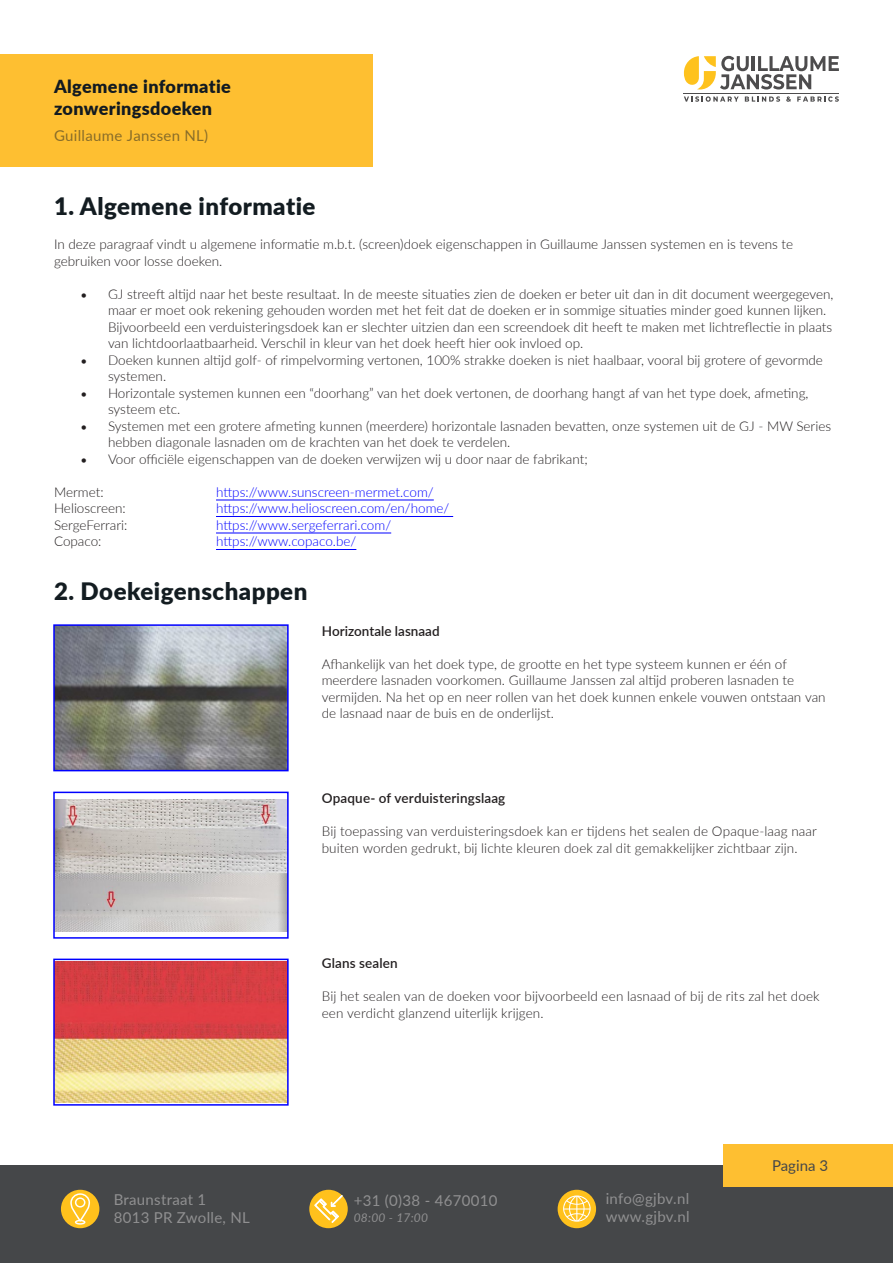
<style>
.page{position:relative;width:893px;height:1263px;background:#fff}
.page>*{position:absolute;margin:0;border:0;box-sizing:border-box;transform-origin:0 0}
.t1{font:900 24px "Lato";letter-spacing:.02em;color:#131c21}
.t2{font:900 18px/21.6px "Lato";letter-spacing:.02em;color:#121a21}
.t3{font:15px "Lato";letter-spacing:.02em;color:#909091}
.t4{font:15px "Lato";letter-spacing:.02em;color:#121a21}
.t5{font:15px "Lato";color:#454749}
.t6{font:300 13.5px/16.5px "Lato";color:#231f20}
.t7{font:300 13.5px "Lato";color:#00f}
.t8{font:600 13.5px "Lato";letter-spacing:.01em;color:#231f20}
.t9{font:italic 12px "Lato";letter-spacing:.02em;color:#909091}
</style>
<div class="page">
<div style="left:0;top:54px;width:372px;height:112px;background:#febf31"></div>
<svg style="left:684px;top:96px;width:55px;height:6px"></svg>
<svg style="left:745px;top:96px;width:35px;height:6px"></svg>
<svg style="left:786px;top:96px;width:5px;height:6px"></svg>
<svg style="left:797px;top:96px;width:42px;height:6px"></svg>
<hr style="left:684px;top:93px;width:155px;height:1px;background:#4d4c4d">
<svg style="left:684px;top:56px;width:155px;height:34px"></svg>
<div style="left:0;top:1165px;width:893px;height:98px;background:#454749"></div>
<div style="left:723px;top:1144px;width:170px;height:42px;background:#febf31"></div>
<div style="left:309px;top:1190px;width:39px;height:38px;background:#ffc11c;border-radius:50%"></div>
<svg style="left:315px;top:1195px;width:27px;height:27px"></svg>
<div style="left:61px;top:1190px;width:38px;height:38px;background:#ffc11c;border-radius:50%"></div>
<svg style="left:70px;top:1193px;width:20px;height:31px"></svg>
<div style="left:558px;top:1190px;width:38px;height:38px;background:#ffc11c;border-radius:50%"></div>
<svg style="left:563px;top:1195px;width:28px;height:27px"></svg>
<hr style="left:216px;top:500px;width:218px;height:1px;background:#00f">
<hr style="left:216px;top:516px;width:237px;height:1px;background:#00f">
<hr style="left:216px;top:533px;width:175px;height:1px;background:#00f">
<hr style="left:216px;top:549px;width:140px;height:1px;background:#00f">
<img style="left:56px;top:627px;width:230px;height:141px">
<div style="left:53px;top:624px;width:236px;height:147px;border:2px solid #00f"></div>
<img style="left:56px;top:799px;width:230px;height:132px">
<div style="left:53px;top:792px;width:236px;height:147px;border:2px solid #00f"></div>
<img style="left:56px;top:961px;width:230px;height:141px">
<div style="left:53px;top:958px;width:236px;height:147px;border:2px solid #00f"></div>
<p class="t2" style="left:54px;top:75px;width:178px">Algemene informatie zonweringsdoeken</p>
<p class="t4" style="left:54px;top:125px;width:156px">Guillaume Janssen NL)</p>
<p class="t1" style="left:54px;top:188px;width:263px">1. Algemene informatie</p>
<p class="t6" style="left:54px;top:236px;width:741px">In deze paragraaf vindt u algemene informatie m.b.t. (screen)doek eigenschappen in Guillaume Janssen systemen en is tevens te gebruiken voor losse doeken.</p>
<p class="t6" style="left:108px;top:285px;width:727px;text-indent:-27px">• GJ streeft altijd naar het beste resultaat. In de meeste situaties zien de doeken er beter uit dan in dit document weergegeven, maar er moet ook rekening gehouden worden met het feit dat de doeken er in sommige situaties minder goed kunnen lijken.<br>Bijvoorbeeld een verduisteringsdoek kan er slechter uitzien dan een screendoek dit heeft te maken met lichtreflectie in plaats van lichtdoorlaatbaarheid. Verschil in kleur van het doek heeft hier ook invloed op.</p>
<p class="t6" style="left:108px;top:351px;width:716px;text-indent:-27px">• Doeken kunnen altijd golf- of rimpelvorming vertonen, 100% strakke doeken is niet haalbaar, vooral bij grotere of gevormde systemen.</p>
<p class="t6" style="left:108px;top:384px;width:702px;text-indent:-27px">• Horizontale systemen kunnen een “doorhang” van het doek vertonen, de doorhang hangt af van het type doek, afmeting, systeem etc.</p>
<p class="t6" style="left:108px;top:417px;width:725px;text-indent:-27px">• Systemen met een grotere afmeting kunnen (meerdere) horizontale lasnaden bevatten, onze systemen uit de GJ - MW Series hebben diagonale lasnaden om de krachten van het doek te verdelen.</p>
<p class="t6" style="left:81px;top:450px;width:508px">• Voor officiële eigenschappen van de doeken verwijzen wij u door naar de fabrikant;</p>
<p class="t6" style="left:54px;top:483px;width:51px">Mermet:</p>
<p class="t7" style="left:216px;top:482px;width:219px">https://www.sunscreen-mermet.com/</p>
<p class="t6" style="left:54px;top:500px;width:73px">Helioscreen:</p>
<p class="t7" style="left:216px;top:499px;width:235px">https://www.helioscreen.com/en/home/</p>
<p class="t6" style="left:54px;top:516px;width:75px">SergeFerrari:</p>
<p class="t7" style="left:216px;top:515px;width:177px">https://www.sergeferrari.com/</p>
<p class="t6" style="left:54px;top:533px;width:49px">Copaco:</p>
<p class="t7" style="left:216px;top:532px;width:142px">https://www.copaco.be/</p>
<p class="t1" style="left:54px;top:573px;width:255px">2. Doekeigenschappen</p>
<p class="t8" style="left:322px;top:621px;width:119px">Horizontale lasnaad</p>
<p class="t6" style="left:322px;top:655px;width:506px">Afhankelijk van het doek type, de grootte en het type systeem kunnen er één of meerdere lasnaden voorkomen. Guillaume Janssen zal altijd proberen lasnaden te vermijden. Na het op en neer rollen van het doek kunnen enkele vouwen ontstaan van de lasnaad naar de buis en de onderlijst.</p>
<p class="t8" style="left:322px;top:788px;width:185px">Opaque- of verduisteringslaag</p>
<p class="t6" style="left:322px;top:823px;width:497px">Bij toepassing van verduisteringsdoek kan er tijdens het sealen de Opaque-laag naar buiten worden gedrukt, bij lichte kleuren doek zal dit gemakkelijker zichtbaar zijn.</p>
<p class="t8" style="left:322px;top:954px;width:78px">Glans sealen</p>
<p class="t6" style="left:322px;top:988px;width:499px">Bij het sealen van de doeken voor bijvoorbeeld een lasnaad of bij de rits zal het doek een verdicht glanzend uiterlijk krijgen.</p>
<p class="t3" style="left:114px;top:1188px;width:94px">Braunstraat 1</p>
<p class="t3" style="left:114px;top:1206px;width:138px">8013 PR Zwolle, NL</p>
<p class="t3" style="left:354px;top:1189px;width:145px">+31 (0)38 - 4670010</p>
<p class="t9" style="left:354px;top:1209px;width:76px">08:00 - 17:00</p>
<p class="t3" style="left:606px;top:1188px;width:85px">info@gjbv.nl</p>
<p class="t3" style="left:606px;top:1206px;width:85px">www.gjbv.nl</p>
<p class="t5" style="left:772px;top:1155px;width:57px">Pagina 3</p>
</div>
